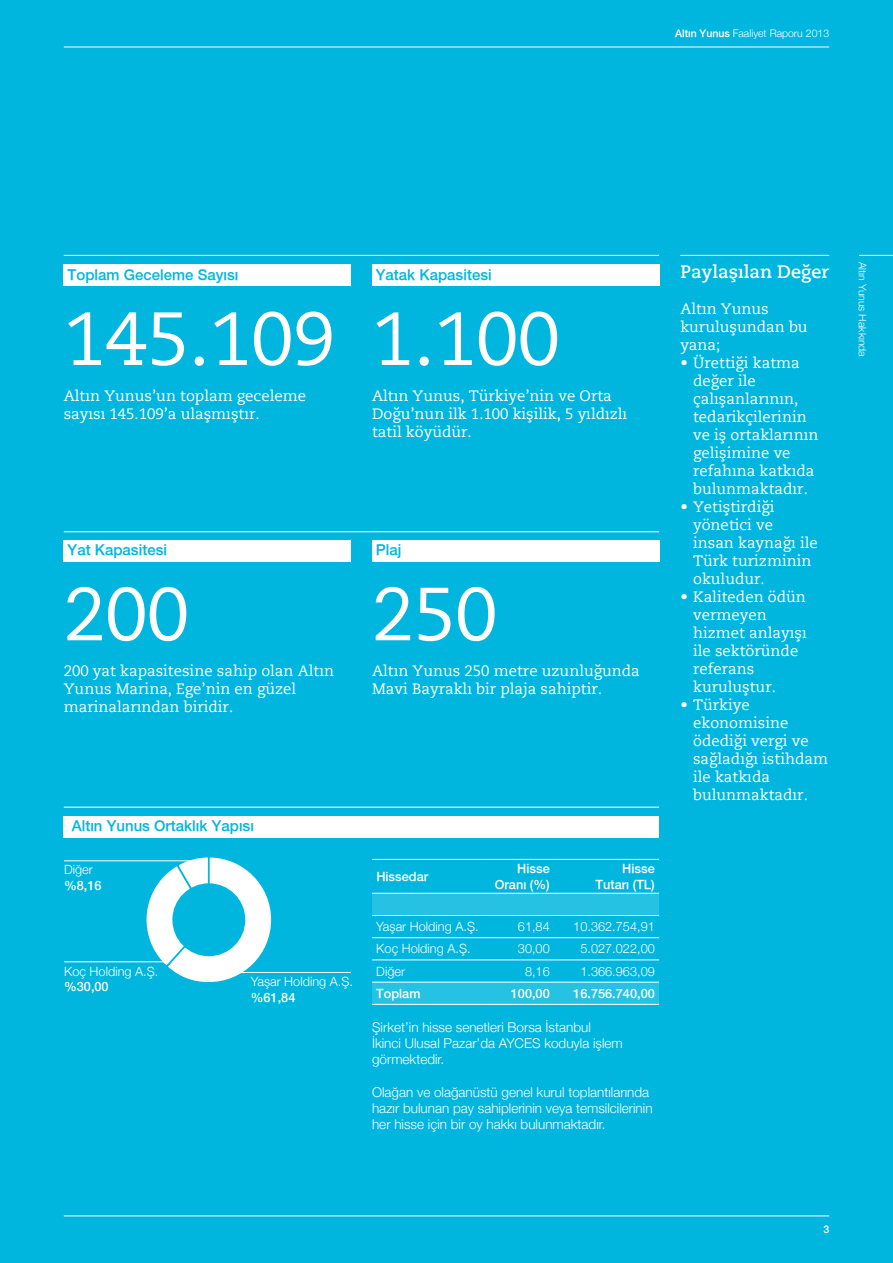
<style>
.page{position:relative;width:893px;height:1263px;background:#00b6de}
.page>*{position:absolute;margin:0;border:0;box-sizing:border-box;transform-origin:0 0}
.t1{font:75px "Caecilia Roman";color:#fff}
.t2{font:700 18px "Caecilia";color:#fff}
.t3{font:15px/18px "Caecilia Roman";color:#fff}
.t4{font:500 15px "Helvetica Neue";color:#00b6de}
.t5{font:300 13.5px/16.2px "Helvetica Neue";color:#fff}
.t6{font:300 12.75px "Helvetica Neue";color:#fff}
.t7{font:500 12.75px/15.3px "Helvetica Neue";color:#fff;text-align:right}
.t8{font:300 10.5px "Helvetica Neue";color:#fff}
.t9{font:500 10.5px "Helvetica Neue";color:#fff}
.s1{font-weight:500}
</style>
<div class="page">
<hr style="left:64px;top:47px;width:765px;height:1px;background:#fff">
<hr style="left:64px;top:1216px;width:765px;height:1px;background:#fff">
<hr style="left:859px;top:255px;width:34px;height:1px;background:#fff">
<hr style="left:680px;top:255px;width:149px;height:1px;background:#fff">
<hr style="left:64px;top:255px;width:595px;height:1px;background:#fff">
<hr style="left:64px;top:531px;width:595px;height:1px;background:#fff">
<div style="left:64px;top:265px;width:287px;height:21px;background:#fff"></div>
<div style="left:372px;top:265px;width:287px;height:21px;background:#fff"></div>
<div style="left:372px;top:540px;width:287px;height:21px;background:#fff"></div>
<div style="left:64px;top:540px;width:287px;height:21px;background:#fff"></div>
<hr style="left:64px;top:807px;width:595px;height:1px;background:#fff">
<svg style="left:372px;top:892px;width:287px;height:112px"></svg>
<hr style="left:372px;top:859px;width:112px;height:1px;background:#fff">
<hr style="left:484px;top:859px;width:70px;height:1px;background:#fff">
<hr style="left:554px;top:859px;width:105px;height:1px;background:#fff">
<hr style="left:372px;top:893px;width:112px;height:1px;background:#fff">
<hr style="left:484px;top:893px;width:70px;height:1px;background:#fff">
<hr style="left:554px;top:893px;width:105px;height:1px;background:#fff">
<hr style="left:372px;top:915px;width:112px;height:1px;background:#fff">
<hr style="left:484px;top:915px;width:70px;height:1px;background:#fff">
<hr style="left:554px;top:915px;width:105px;height:1px;background:#fff">
<hr style="left:372px;top:937px;width:112px;height:1px;background:#fff">
<hr style="left:484px;top:937px;width:70px;height:1px;background:#fff">
<hr style="left:554px;top:937px;width:105px;height:1px;background:#fff">
<hr style="left:372px;top:960px;width:112px;height:1px;background:#fff">
<hr style="left:484px;top:960px;width:70px;height:1px;background:#fff">
<hr style="left:554px;top:960px;width:105px;height:1px;background:#fff">
<hr style="left:372px;top:982px;width:112px;height:1px;background:#fff">
<hr style="left:484px;top:982px;width:70px;height:1px;background:#fff">
<hr style="left:554px;top:982px;width:105px;height:1px;background:#fff">
<hr style="left:372px;top:1004px;width:112px;height:1px;background:#fff">
<hr style="left:484px;top:1004px;width:70px;height:1px;background:#fff">
<hr style="left:554px;top:1004px;width:105px;height:1px;background:#fff">
<div style="left:64px;top:816px;width:595px;height:21px;background:#fff"></div>
<svg style="left:139px;top:857px;width:133px;height:125px"></svg>
<div style="left:172px;top:883px;width:73px;height:73px;background:#00b6de;border-radius:50%"></div>
<hr style="left:227px;top:972px;width:124px;height:1px;background:#fff">
<hr style="left:64px;top:961px;width:101px;height:1px;background:#fff">
<hr style="left:64px;top:860px;width:132px;height:1px;background:#fff">
<p class="t8" style="left:675px;top:27px;width:156px"><span class="s1">Altın Yunus</span> Faaliyet Raporu 2013</p>
<p class="t4" style="left:68px;top:266px;width:172px">Toplam Geceleme Sayısı</p>
<p class="t4" style="left:376px;top:266px;width:117px">Yatak Kapasitesi</p>
<h1 class="t1" style="left:64px;top:291px;width:497px">145.109 1.100</h1>
<p class="t3" style="left:64px;top:386px;width:244px">Altın Yunus’un toplam geceleme sayısı 145.109’a ulaşmıştır.</p>
<p class="t3" style="left:372px;top:386px;width:257px">Altın Yunus, Türkiye’nin ve Orta<br>Doğu’nun ilk 1.100 kişilik, 5 yıldızlı tatil köyüdür.</p>
<p class="t4" style="left:68px;top:541px;width:101px">Yat Kapasitesi</p>
<p class="t4" style="left:376px;top:541px;width:27px">Plaj</p>
<h1 class="t1" style="left:64px;top:567px;width:127px">200</h1>
<h1 class="t1" style="left:372px;top:567px;width:127px">250</h1>
<p class="t3" style="left:64px;top:662px;width:272px">200 yat kapasitesine sahip olan Altın<br>Yunus Marina, Ege’nin en güzel marinalarından biridir.</p>
<p class="t3" style="left:372px;top:662px;width:269px">Altın Yunus 250 metre uzunluğunda<br>Mavi Bayraklı bir plaja sahiptir.</p>
<p class="t4" style="left:72px;top:817px;width:184px">Altın Yunus Ortaklık Yapısı</p>
<p class="t6" style="left:64px;top:862px;width:30px">Diğer</p>
<p class="t7" style="left:64px;top:877px;width:39px">%8,16</p>
<p class="t6" style="left:64px;top:963px;width:96px">Koç Holding A.Ş.</p>
<p class="t7" style="left:64px;top:979px;width:46px">%30,00</p>
<p class="t6" style="left:251px;top:974px;width:104px">Yaşar Holding A.Ş.</p>
<p class="t7" style="left:251px;top:989px;width:46px">%61,84</p>
<p class="t7" style="left:376px;top:868px;width:53px">Hissedar</p>
<p class="t7" style="left:495px;top:861px;width:57px">Hisse<br>Oranı (%)</p>
<p class="t7" style="left:596px;top:861px;width:61px">Hisse<br>Tutarı (TL)</p>
<p class="t6" style="left:376px;top:919px;width:104px">Yaşar Holding A.Ş.</p>
<p class="t6" style="left:518px;top:919px;width:33px">61,84</p>
<p class="t6" style="left:573px;top:919px;width:83px">10.362.754,91</p>
<p class="t6" style="left:376px;top:941px;width:96px">Koç Holding A.Ş.</p>
<p class="t6" style="left:518px;top:941px;width:33px">30,00</p>
<p class="t6" style="left:580px;top:941px;width:76px">5.027.022,00</p>
<p class="t6" style="left:376px;top:963px;width:30px">Diğer</p>
<p class="t6" style="left:525px;top:963px;width:26px">8,16</p>
<p class="t6" style="left:580px;top:963px;width:76px">1.366.963,09</p>
<p class="t7" style="left:376px;top:985px;width:46px">Toplam</p>
<p class="t7" style="left:511px;top:985px;width:40px">100,00</p>
<p class="t7" style="left:573px;top:985px;width:83px">16.756.740,00</p>
<p class="t5" style="left:372px;top:1019px;width:252px">Şirket’in hisse senetleri Borsa İstanbul<br>İkinci Ulusal Pazar’da AYCES koduyla işlem görmektedir.</p>
<p class="t5" style="left:372px;top:1084px;width:282px">Olağan ve olağanüstü genel kurul toplantılarında hazır bulunan pay sahiplerinin veya temsilcilerinin her hisse için bir oy hakkı bulunmaktadır.</p>
<p class="t2" style="left:680px;top:260px;width:150px">Paylaşılan Değer</p>
<p class="t3" style="left:680px;top:299px;width:129px">Altın Yunus kuruluşundan bu yana;</p>
<p class="t3" style="left:693px;top:353px;width:127px;text-indent:-13px">• Ürettiği katma değer ile çalışanlarının, tedarikçilerinin ve iş ortaklarının gelişimine ve refahına katkıda bulunmaktadır.</p>
<p class="t3" style="left:693px;top:497px;width:126px;text-indent:-13px">• Yetiştirdiği yönetici ve<br>insan kaynağı ile<br>Türk turizminin okuludur.</p>
<p class="t3" style="left:693px;top:587px;width:115px;text-indent:-13px">• Kaliteden ödün vermeyen hizmet anlayışı ile sektöründe referans kuruluştur.</p>
<p class="t3" style="left:693px;top:695px;width:136px;text-indent:-13px">• Türkiye ekonomisine ödediği vergi ve sağladığı istihdam ile katkıda bulunmaktadır.</p>
<p class="t8" style="left:869px;top:262px;width:97px;rotate:90deg">Altın Yunus Hakkında</p>
<p class="t9" style="left:823px;top:1223px;width:7px">3</p>
</div>
